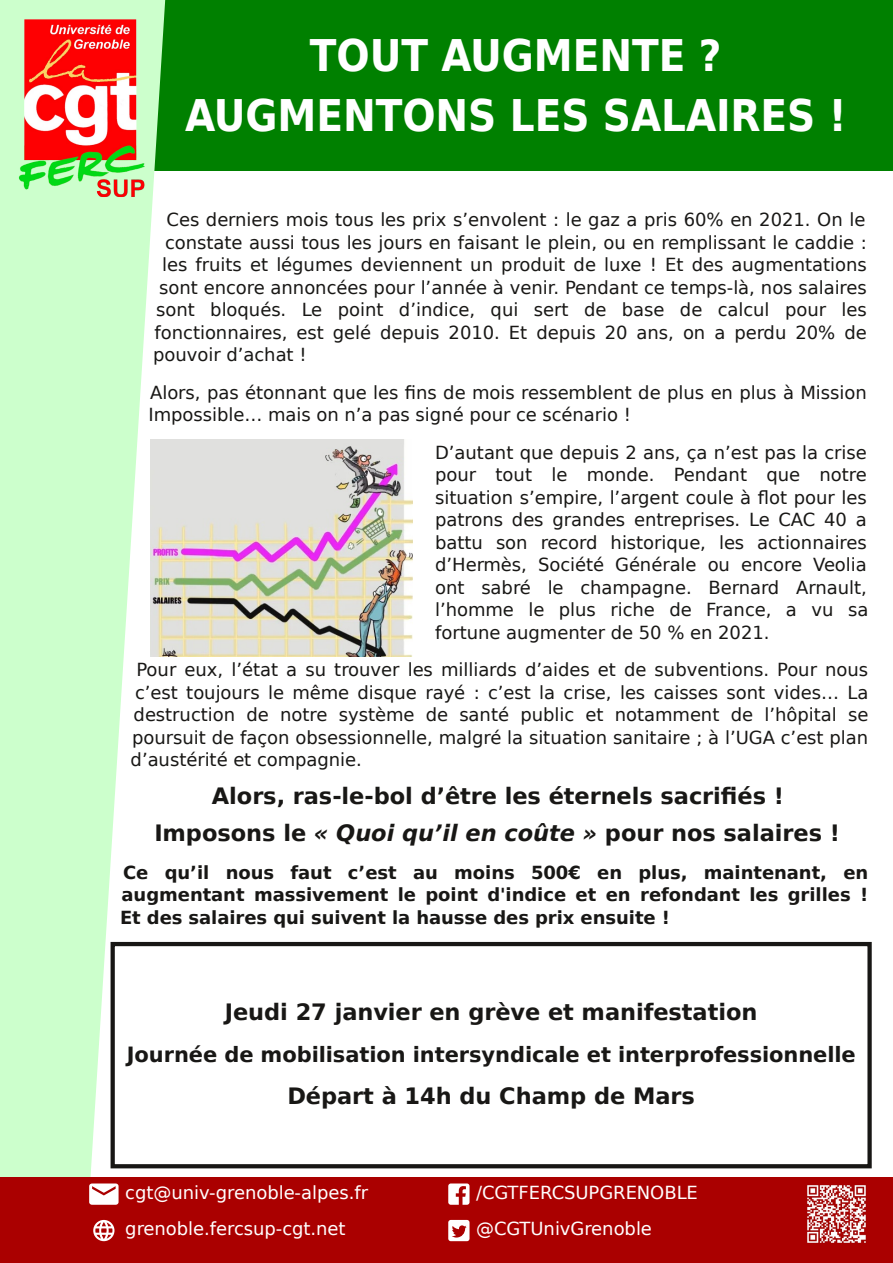
<style>
.page{position:relative;width:893px;height:1263px;background:#fff}
.page>*{position:absolute;margin:0;border:0;box-sizing:border-box;transform-origin:0 0}
.t1{font:700 43.5px/60px "DejaVu Sans Condensed";color:#fff;text-align:center}
.t2{font:700 22.5px/37.5px "DejaVu Sans";color:#181715;text-align:center}
.t3{font:700 21px "DejaVu Sans";letter-spacing:-.005em;color:#181715}
.t4{font:18px/22.5px "DejaVu Sans";color:#181715;text-align:justify}
.t5{font:700 18px/22.5px "DejaVu Sans";letter-spacing:-.005em;color:#181715;text-align:justify}
.t6{font:18px/36.5px "DejaVu Sans";letter-spacing:-.005em;color:#fff}
.s1{font-style:italic}
</style>
<div class="page">
<div style="left:0;top:0;width:893px;height:170px;background:#008000"></div>
<svg style="left:0;top:0;width:165px;height:1178px;fill:#cfc"></svg>
<img style="left:17px;top:13px;width:130px;height:194px">
<div style="left:0;top:1178px;width:893px;height:85px;background:#a00"></div>
<img style="left:150px;top:439px;width:262px;height:217px">
<div style="left:111px;top:942px;width:761px;height:226px;border:4px solid #181715"></div>
<svg style="left:89px;top:1183px;width:30px;height:22px"></svg>
<svg style="left:93px;top:1220px;width:21px;height:21px"></svg>
<svg style="left:448px;top:1183px;width:21px;height:22px"></svg>
<svg style="left:448px;top:1220px;width:21px;height:21px"></svg>
<img style="left:807px;top:1185px;width:59px;height:58px">
<h1 class="t1" style="left:185px;top:26px;width:663px">TOUT AUGMENTE ?<br>AUGMENTONS LES SALAIRES !</h1>
<p class="t4" style="left:167px;top:209px;width:700px">Ces derniers mois tous les prix s’envolent : le gaz a pris 60% en 2021. On le</p>
<p class="t4" style="left:165px;top:231px;width:703px">constate aussi tous les jours en faisant le plein, ou en remplissant le caddie :</p>
<p class="t4" style="left:162px;top:254px;width:706px">les fruits et légumes deviennent un produit de luxe ! Et des augmentations</p>
<p class="t4" style="left:159px;top:276px;width:709px">sont encore annoncées pour l’année à venir. Pendant ce temps-là, nos salaires</p>
<p class="t4" style="left:156px;top:299px;width:712px">sont bloqués. Le point d’indice, qui sert de base de calcul pour les</p>
<p class="t4" style="left:155px;top:321px;width:714px">fonctionnaires, est gelé depuis 2010. Et depuis 20 ans, on a perdu 20% de</p>
<p class="t4" style="left:153px;top:344px;width:155px">pouvoir d’achat !</p>
<p class="t4" style="left:149px;top:381px;width:720px">Alors, pas étonnant que les fins de mois ressemblent de plus en plus à Mission<br>Impossible… mais on n’a pas signé pour ce scénario !</p>
<p class="t4" style="left:435px;top:441px;width:435px">D’autant que depuis 2 ans, ça n’est pas la crise pour tout le monde. Pendant que notre situation s’empire, l’argent coule à flot pour les patrons des grandes entreprises. Le CAC 40 a battu son record historique, les actionnaires d’Hermès, Société Générale ou encore Veolia ont sabré le champagne. Bernard Arnault, l’homme le plus riche de France, a vu sa fortune augmenter de 50 % en 2021.</p>
<p class="t4" style="left:131px;top:659px;width:739px;text-indent:6px">Pour eux, l’état a su trouver les milliards d’aides et de subventions. Pour nous c’est toujours le même disque rayé : c’est la crise, les caisses sont vides… La destruction de notre système de santé public et notamment de l’hôpital se poursuit de façon obsessionnelle, malgré la situation sanitaire ; à l’UGA c’est plan d’austérité et compagnie.</p>
<p class="t2" style="left:154px;top:777px;width:687px">Alors, ras-le-bol d’être les éternels sacrifiés !<br>Imposons le <span class="s1">« Quoi qu’il en coûte »</span> pour nos salaires !</p>
<p class="t5" style="left:120px;top:861px;width:750px">Ce qu’il nous faut c’est au moins 500€ en plus, maintenant, en augmentant massivement le point d'indice et en refondant les grilles !<br>Et des salaires qui suivent la hausse des prix ensuite !</p>
<p class="t2" style="left:225px;top:994px;width:534px">Jeudi 27 janvier en grève et manifestation</p>
<p class="t3" style="left:127px;top:1043px;width:730px">Journée de mobilisation intersyndicale et interprofessionnelle</p>
<p class="t2" style="left:287px;top:1078px;width:409px">Départ à 14h du Champ de Mars</p>
<p class="t6" style="left:125px;top:1174px;width:244px">cgt@univ-grenoble-alpes.fr grenoble.fercsup-cgt.net</p>
<p class="t6" style="left:476px;top:1175px;width:223px;line-height:36px">/CGTFERCSUPGRENOBLE @CGTUnivGrenoble</p>
</div>
